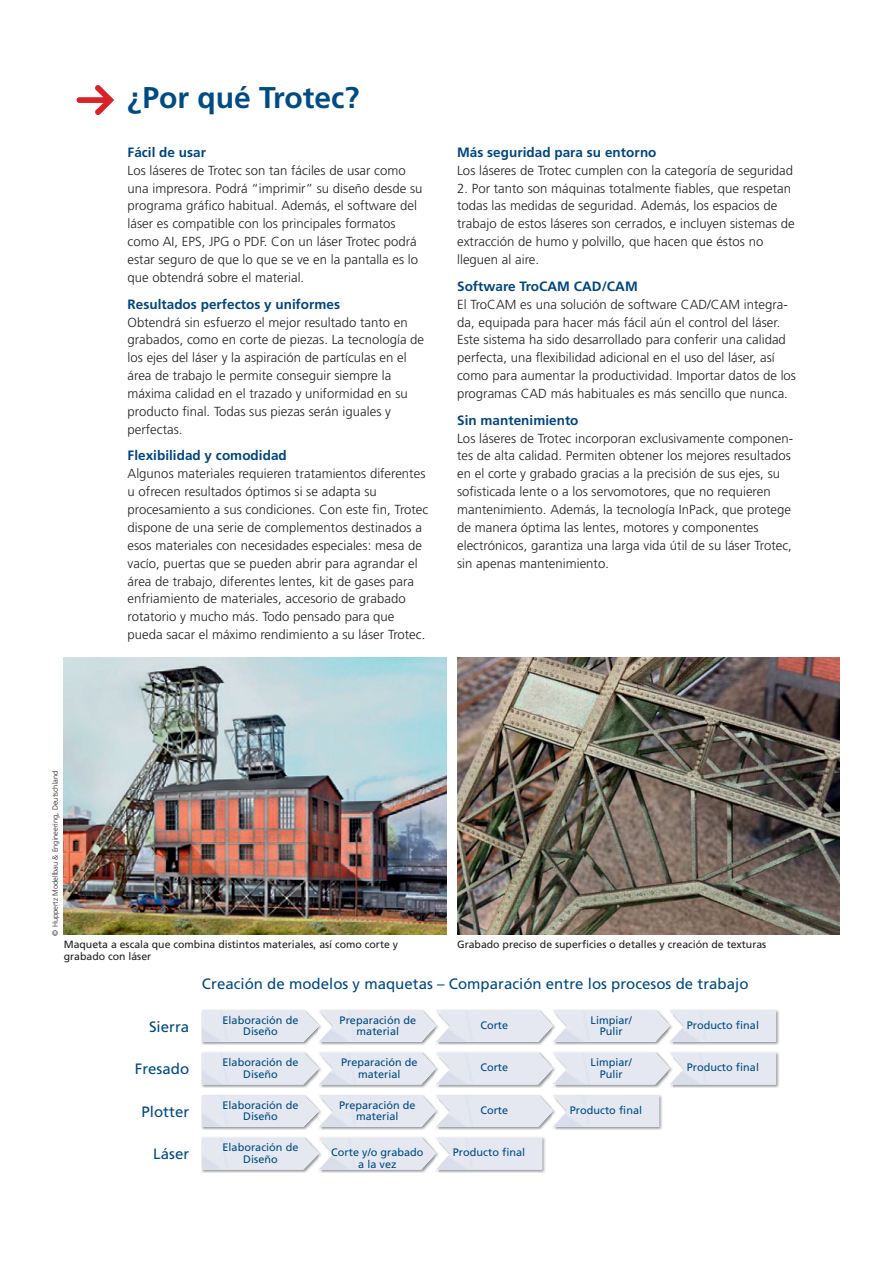
<style>
.page{position:relative;width:893px;height:1263px;background:#fff}
.page>*{position:absolute;margin:0;border:0;box-sizing:border-box;transform-origin:0 0}
.t1{font:700 30px "Frutiger LT Pro";color:#004b84}
.t2{font:15px "Frutiger LT Pro";color:#004b84}
.t3{font:700 13.5px "Frutiger LT Pro";letter-spacing:.005em;color:#004680}
.t4{font:300 13.2px/17.9px "Frutiger LT Pro";letter-spacing:.005em;color:#231f20}
.t5{font:10.8px/11.2px "Frutiger LT Pro";letter-spacing:.005em;color:#004b84;text-align:center}
.t6{font:10.5px/12.8px "Frutiger LT Pro";color:#231f20}
.t7{font:300 7.5px "Frutiger LT Pro";color:#231f20}
</style>
<div class="page">
<img style="left:322px;top:1084px;width:105px;height:4px">
<img style="left:439px;top:1084px;width:105px;height:4px">
<img style="left:201px;top:1054px;width:108px;height:34px">
<img style="left:556px;top:1084px;width:105px;height:4px">
<img style="left:673px;top:1052px;width:106px;height:36px">
<svg style="left:202px;top:1052px;width:574px;height:32px;background:#e5e8ef"></svg>
<img style="left:322px;top:1042px;width:104px;height:3px">
<img style="left:439px;top:1042px;width:104px;height:3px">
<img style="left:322px;top:1169px;width:105px;height:4px">
<img style="left:556px;top:1042px;width:104px;height:3px">
<img style="left:673px;top:1010px;width:106px;height:35px">
<img style="left:439px;top:1137px;width:106px;height:36px">
<img style="left:201px;top:1011px;width:107px;height:34px">
<svg style="left:202px;top:1010px;width:574px;height:32px;background:#e5e8ef"></svg>
<img style="left:201px;top:1139px;width:108px;height:34px">
<svg style="left:202px;top:1137px;width:340px;height:32px;background:#e5e8ef"></svg>
<img style="left:322px;top:1127px;width:104px;height:3px">
<img style="left:439px;top:1127px;width:104px;height:3px">
<img style="left:201px;top:1096px;width:107px;height:34px">
<img style="left:556px;top:1095px;width:106px;height:35px">
<svg style="left:202px;top:1095px;width:457px;height:32px;background:#e5e8ef"></svg>
<svg style="left:77px;top:85px;width:37px;height:30px"></svg>
<img style="left:64px;top:658px;width:382px;height:276px">
<img style="left:457px;top:658px;width:383px;height:276px">
<p class="t7" style="left:51px;top:935px;width:166px;rotate:-90deg">© Huppertz Modellbau &amp; Engineering, Deutschland</p>
<h1 class="t1" style="left:128px;top:79px;width:233px">¿Por qué Trotec?</h1>
<p class="t3" style="left:128px;top:144px;width:80px">Fácil de usar</p>
<p class="t4" style="left:128px;top:161px;width:296px">Los láseres de Trotec son tan fáciles de usar como una impresora. Podrá “imprimir” su diseño desde su programa gráfico habitual. Además, el software del láser es compatible con los principales formatos como AI, EPS, JPG o PDF. Con un láser Trotec podrá estar seguro de que lo que se ve en la pantalla es lo que obtendrá sobre el material.</p>
<p class="t3" style="left:128px;top:296px;width:214px">Resultados perfectos y uniformes</p>
<p class="t4" style="left:128px;top:313px;width:298px">Obtendrá sin esfuerzo el mejor resultado tanto en grabados, como en corte de piezas. La tecnología de los ejes del láser y la aspiración de partículas en el área de trabajo le permite conseguir siempre la máxima calidad en el trazado y uniformidad en su producto final. Todas sus piezas serán iguales y perfectas.</p>
<p class="t3" style="left:128px;top:448px;width:161px">Flexibilidad y comodidad</p>
<p class="t4" style="left:128px;top:465px;width:302px">Algunos materiales requieren tratamientos diferentes u ofrecen resultados óptimos si se adapta su procesamiento a sus condiciones. Con este fin, Trotec dispone de una serie de complementos destinados a esos materiales con necesidades especiales: mesa de vacío, puertas que se pueden abrir para agrandar el área de trabajo, diferentes lentes, kit de gases para enfriamiento de materiales, accesorio de grabado rotatorio y mucho más. Todo pensado para que pueda sacar el máximo rendimiento a su láser Trotec.</p>
<p class="t3" style="left:457px;top:144px;width:201px">Más seguridad para su entorno</p>
<p class="t4" style="left:457px;top:161px;width:338px">Los láseres de Trotec cumplen con la categoría de seguridad</p>
<p class="t4" style="left:457px;top:179px;width:339px">2. Por tanto son máquinas totalmente fiables, que respetan todas las medidas de seguridad. Además, los espacios de trabajo de estos láseres son cerrados, e incluyen sistemas de extracción de humo y polvillo, que hacen que éstos no lleguen al aire.</p>
<p class="t3" style="left:457px;top:278px;width:182px">Software TroCAM CAD/CAM</p>
<p class="t4" style="left:457px;top:295px;width:340px">El TroCAM es una solución de software CAD/CAM integra&shy;da, equipada para hacer más fácil aún el control del láser.<br>Este sistema ha sido desarrollado para conferir una calidad perfecta, una flexibilidad adicional en el uso del láser, así como para aumentar la productividad. Importar datos de los programas CAD más habituales es más sencillo que nunca.</p>
<p class="t3" style="left:457px;top:412px;width:123px">Sin mantenimiento</p>
<p class="t4" style="left:457px;top:429px;width:337px">Los láseres de Trotec incorporan exclusivamente componen&shy;tes de alta calidad. Permiten obtener los mejores resultados en el corte y grabado gracias a la precisión de sus ejes, su sofisticada lente o a los servomotores, que no requieren mantenimiento. Además, la tecnología InPack, que protege de manera óptima las lentes, motores y componentes electrónicos, garantiza una larga vida útil de su láser Trotec, sin apenas mantenimiento.</p>
<p class="t6" style="left:64px;top:938px;width:336px">Maqueta a escala que combina distintos materiales, así como corte y grabado con láser</p>
<p class="t6" style="left:457px;top:938px;width:311px">Grabado preciso de superficies o detalles y creación de texturas</p>
<p class="t2" style="left:149px;top:1018px;width:42px">Sierra</p>
<p class="t2" style="left:202px;top:975px;width:548px">Creación de modelos y maquetas – Comparación entre los procesos de trabajo</p>
<p class="t5" style="left:222px;top:1014px;width:77px">Elaboración de<br>Diseño</p>
<p class="t5" style="left:340px;top:1014px;width:78px">Preparación de material</p>
<p class="t5" style="left:480px;top:1019px;width:29px">Corte</p>
<p class="t5" style="left:591px;top:1014px;width:43px">Limpiar/<br>Pulir</p>
<p class="t5" style="left:687px;top:1019px;width:74px">Producto final</p>
<p class="t5" style="left:222px;top:1057px;width:77px">Elaboración de<br>Diseño</p>
<p class="t5" style="left:341px;top:1057px;width:78px">Preparación de material</p>
<p class="t5" style="left:480px;top:1062px;width:29px">Corte</p>
<p class="t5" style="left:591px;top:1057px;width:43px">Limpiar/<br>Pulir</p>
<p class="t2" style="left:135px;top:1060px;width:56px">Fresado</p>
<p class="t5" style="left:687px;top:1062px;width:74px">Producto final</p>
<p class="t5" style="left:222px;top:1099px;width:77px">Elaboración de<br>Diseño</p>
<p class="t5" style="left:339px;top:1099px;width:78px">Preparación de material</p>
<p class="t2" style="left:142px;top:1103px;width:49px">Plotter</p>
<p class="t5" style="left:480px;top:1104px;width:29px">Corte</p>
<p class="t5" style="left:570px;top:1104px;width:74px">Producto final</p>
<p class="t2" style="left:153px;top:1145px;width:37px">Láser</p>
<p class="t5" style="left:222px;top:1142px;width:77px">Elaboración de<br>Diseño</p>
<p class="t5" style="left:453px;top:1147px;width:74px">Producto final</p>
<p class="t5" style="left:331px;top:1147px;width:94px">Corte y/o grabado a la vez</p>
</div>
